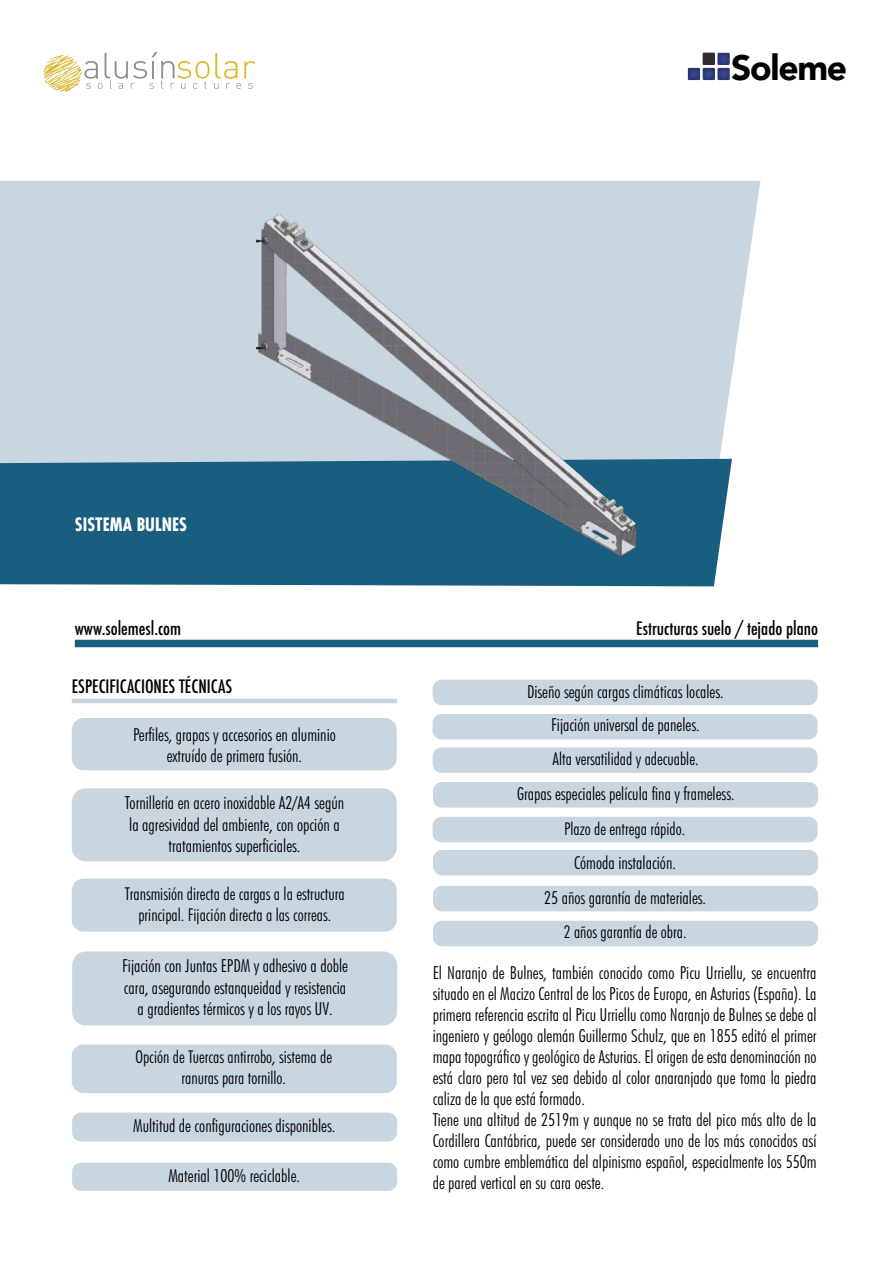
<style>
.page{position:relative;width:893px;height:1263px;background:#fff}
.page>*{position:absolute;margin:0;border:0;box-sizing:border-box;transform-origin:0 0}
.t1{font:900 35.4px "Avenir";letter-spacing:-.035em;color:#000}
.t2{font:300 condensed 18px/21px "Futura BT";color:#000;text-align:center}
.t3{font:500 condensed 18px "Futura";color:#000}
.t4{font:700 condensed 18px "Futura Std";color:#fff}
.t5{font:300 condensed 17.7px/21.3px "Futura BT";color:#000;text-align:center}
</style>
<div class="page">
<div style="left:433px;top:850px;width:385px;height:25px;background:#c8d6e2;border-radius:9px"></div>
<div style="left:433px;top:886px;width:385px;height:25px;background:#c8d6e2;border-radius:9px"></div>
<div style="left:433px;top:921px;width:385px;height:25px;background:#c8d6e2;border-radius:9px"></div>
<div style="left:433px;top:680px;width:385px;height:25px;background:#c8d6e2;border-radius:9px"></div>
<div style="left:433px;top:714px;width:385px;height:25px;background:#c8d6e2;border-radius:9px"></div>
<div style="left:433px;top:747px;width:385px;height:26px;background:#c8d6e2;border-radius:9px"></div>
<div style="left:433px;top:782px;width:385px;height:25px;background:#c8d6e2;border-radius:9px"></div>
<div style="left:433px;top:817px;width:385px;height:25px;background:#c8d6e2;border-radius:9px"></div>
<div style="left:0;top:181px;width:760px;height:278px;background:#c8d6e2"></div>
<div style="left:0;top:459px;width:732px;height:127px;background:#195d7f"></div>
<div style="left:75px;top:640px;width:743px;height:7px;background:#195d7f"></div>
<svg style="left:688px;top:53px;width:41px;height:27px"></svg>
<svg style="left:717px;top:53px;width:13px;height:12px"></svg>
<svg style="left:717px;top:68px;width:13px;height:12px"></svg>
<svg style="left:703px;top:68px;width:12px;height:12px"></svg>
<svg style="left:688px;top:68px;width:12px;height:12px"></svg>
<div style="left:703px;top:53px;width:12px;height:12px;background:#2e2d31"></div>
<svg style="left:43px;top:52px;width:212px;height:40px"></svg>
<img style="left:256px;top:215px;width:381px;height:341px">
<hr style="left:72px;top:699px;width:325px;height:4px;background:#c8d6e2">
<div style="left:72px;top:1112px;width:325px;height:29px;background:#c8d6e2;border-radius:9px"></div>
<div style="left:72px;top:1163px;width:325px;height:28px;background:#c8d6e2;border-radius:9px"></div>
<div style="left:72px;top:718px;width:325px;height:52px;background:#c8d6e2;border-radius:12px"></div>
<div style="left:72px;top:788px;width:325px;height:73px;background:#c8d6e2;border-radius:14px"></div>
<div style="left:72px;top:879px;width:325px;height:53px;background:#c8d6e2;border-radius:12px"></div>
<div style="left:72px;top:951px;width:325px;height:74px;background:#c8d6e2;border-radius:14px"></div>
<div style="left:72px;top:1044px;width:325px;height:49px;background:#c8d6e2;border-radius:11px"></div>
<p class="t4" style="left:75px;top:513px;width:114px">SISTEMA BULNES</p>
<h1 class="t1" style="left:731px;top:37px;width:118px">Soleme</h1>
<p class="t3" style="left:75px;top:616px;width:108px">www.solemesl.com</p>
<p class="t3" style="left:636px;top:616px;width:183px">Estructuras suelo / tejado plano</p>
<p class="t3" style="left:72px;top:675px;width:162px">ESPECIFICACIONES TÉCNICAS</p>
<p class="t2" style="left:133px;top:723px;width:204px;line-height:21.6px">Perfiles, grapas y accesorios en aluminio extruído de primera fusión.</p>
<p class="t2" style="left:125px;top:792px;width:221px;line-height:21.6px">Tornillería en acero inoxidable A2/A4 según la agresividad del ambiente, con opción a tratamientos superficiales.</p>
<p class="t5" style="left:125px;top:883px;width:221px">Transmisión directa de cargas a la estructura principal. Fijación directa a las correas.</p>
<p class="t2" style="left:122px;top:954px;width:227px;line-height:21.6px">Fijación con Juntas EPDM y adhesivo a doble cara, asegurando estanqueidad y resistencia a gradientes térmicos y a los rayos UV.</p>
<p class="t5" style="left:136px;top:1045px;width:198px">Opción de Tuercas antirrobo, sistema de ranuras para tornillo.</p>
<p class="t2" style="left:133px;top:1115px;width:203px">Multitud de configuraciones disponibles.</p>
<p class="t2" style="left:168px;top:1165px;width:133px">Material 100% reciclable.</p>
<p class="t2" style="left:527px;top:674px;width:198px;line-height:33.8px">Diseño según cargas climáticas locales.<br>Fijación universal de paneles.</p>
<p class="t5" style="left:553px;top:748px;width:147px">Alta versatilidad y adecuable.</p>
<p class="t2" style="left:517px;top:783px;width:219px">Grapas especiales película fina y frameless.</p>
<p class="t5" style="left:564px;top:818px;width:123px">Plazo de entrega rápido.</p>
<p class="t2" style="left:544px;top:844px;width:163px;line-height:35.2px">Cómoda instalación.<br>25 años garantía de materiales.</p>
<p class="t5" style="left:564px;top:921px;width:124px">2 años garantía de obra.</p>
<p class="t2" style="left:433px;top:962px;width:385px;text-align:left">El Naranjo de Bulnes, también conocido como Picu Urriellu, se encuentra situado en el Macizo Central de los Picos de Europa, en Asturias (España). La primera referencia escrita al Picu Urriellu como Naranjo de Bulnes se debe al ingeniero y geólogo alemán Guillermo Schulz, que en 1855 editó el primer mapa topográfico y geológico de Asturias. El origen de esta denominación no está claro pero tal vez sea debido al color anaranjado que toma la piedra caliza de la que está formado.<br>Tiene una altitud de 2519m y aunque no se trata del pico más alto de la Cordillera Cantábrica, puede ser considerado uno de los más conocidos así como cumbre emblemática del alpinismo español, especialmente los 550m de pared vertical en su cara oeste.</p>
</div>
